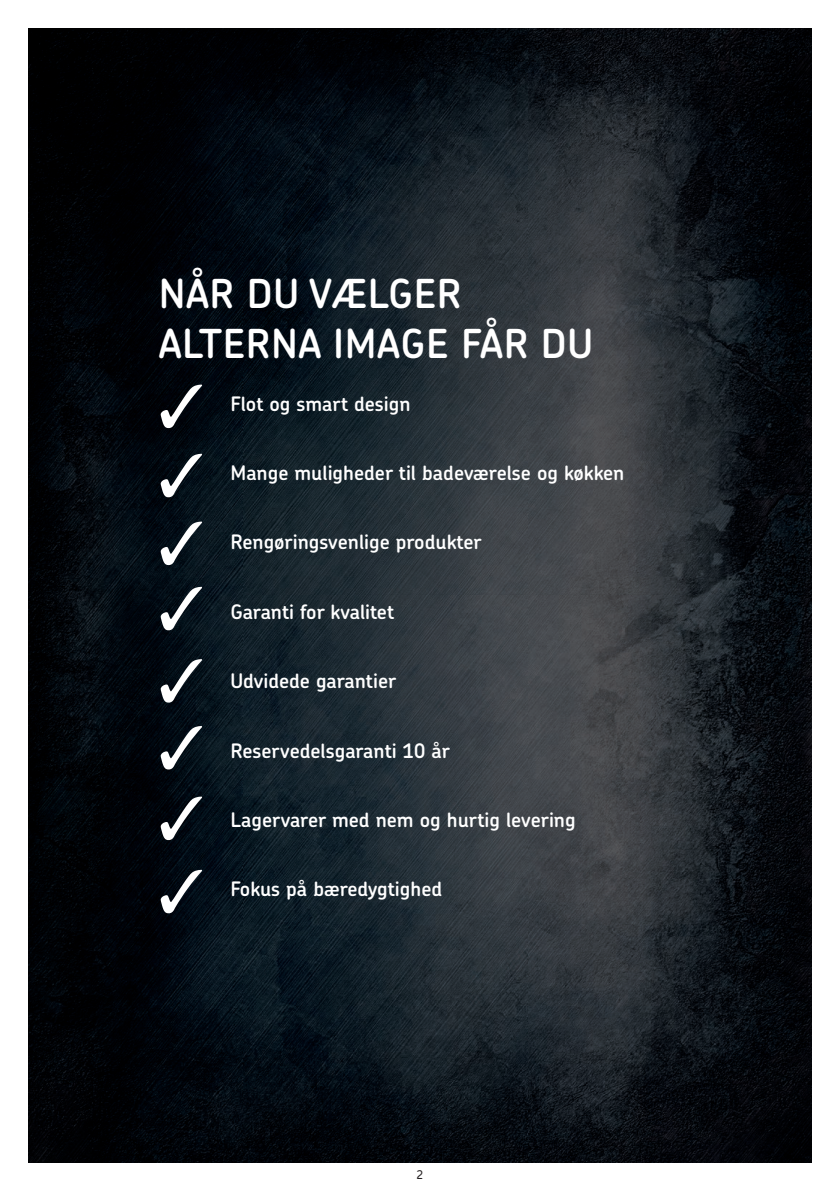
<style>
.page{position:relative;width:840px;height:1191px;background:#fff}
.page>*{position:absolute;margin:0;border:0;box-sizing:border-box;transform-origin:0 0}
.t1{font:60.8px/67.4px "Zapf Dingbats ITC";color:#fff;text-align:justify}
.t2{font:600 40px/50px "Chevin Pro";letter-spacing:.015em;color:#fff}
.t3{font:600 20px "Chevin Pro";color:#fff}
.t4{font:500 12px "Chevin Pro";color:#231f20}
</style>
<div class="page">
<img style="left:28px;top:28px;width:783px;height:1134px">
<h2 class="t2" style="left:158px;top:267px;width:436px">NÅR DU VÆLGER<br>ALTERNA IMAGE FÅR DU</h2>
<p class="t3" style="left:230px;top:390px;width:181px">Flot og smart design</p>
<h1 class="t1" style="left:158px;top:373px;width:47px">✓ ✓ ✓ ✓</h1>
<h1 class="t1" style="left:158px;top:646px;width:47px;line-height:70.2px">✓ ✓ ✓ ✓</h1>
<p class="t3" style="left:230px;top:460px;width:395px">Mange muligheder til badeværelse og køkken</p>
<p class="t3" style="left:230px;top:529px;width:252px">Rengøringsvenlige produkter</p>
<p class="t3" style="left:230px;top:598px;width:165px">Garanti for kvalitet</p>
<p class="t3" style="left:230px;top:668px;width:167px">Udvidede garantier</p>
<p class="t3" style="left:230px;top:737px;width:221px">Reservedelsgaranti 10 år</p>
<p class="t3" style="left:230px;top:806px;width:346px">Lagervarer med nem og hurtig levering</p>
<p class="t3" style="left:230px;top:876px;width:213px">Fokus på bæredygtighed</p>
<p class="t4" style="left:416px;top:1168px;width:8px">2</p>
</div>
